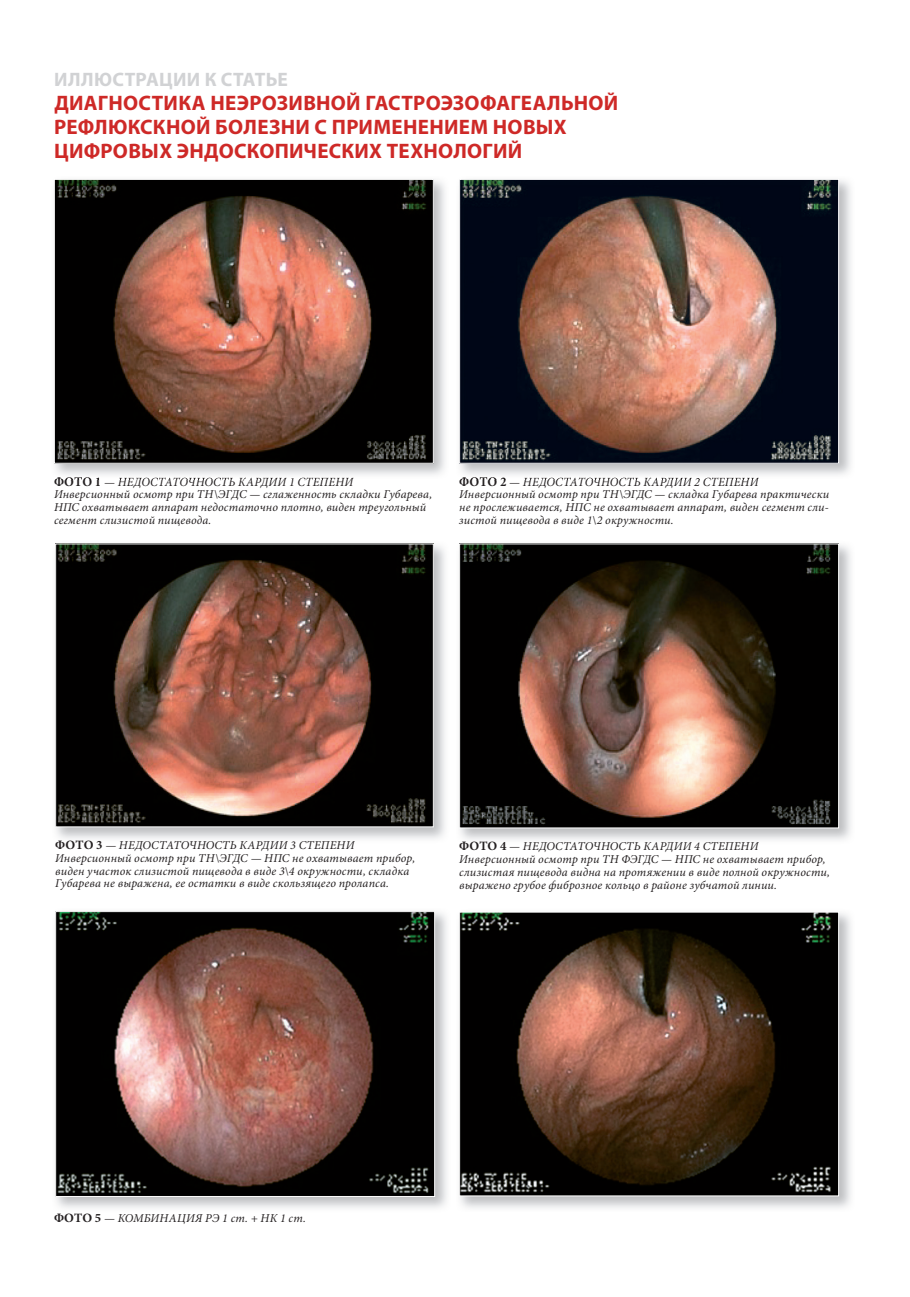
<style>
.page{position:relative;width:910px;height:1297px;background:#fff}
.page>*{position:absolute;margin:0;border:0;box-sizing:border-box;transform-origin:0 0}
.t1{font:700 21px/24px "Myriad Pro";letter-spacing:.015em;color:#ce2927}
.t2{font:700 19.5px "Myriad Pro";letter-spacing:.015em;color:#d1d2d4}
.t3{font:italic 12px/12.8px "Minion Pro";letter-spacing:.015em;color:#231f20}
.s1{font-weight:700;font-style:normal;font-size:12.75px}
</style>
<div class="page">
<img style="left:55px;top:477px;width:299px;height:3px">
<img style="left:101px;top:478px;width:253px;height:2px">
<img style="left:56px;top:181px;width:376px;height:281px">
<div style="left:54px;top:179px;width:380px;height:285px;border:1px solid #fff"></div>
<img style="left:460px;top:477px;width:299px;height:3px">
<img style="left:507px;top:478px;width:252px;height:2px">
<img style="left:461px;top:181px;width:376px;height:281px">
<div style="left:459px;top:179px;width:380px;height:285px;border:1px solid #fff"></div>
<img style="left:57px;top:546px;width:375px;height:279px">
<div style="left:55px;top:544px;width:379px;height:283px;border:1px solid #fff"></div>
<img style="left:461px;top:546px;width:376px;height:280px">
<div style="left:459px;top:544px;width:380px;height:284px;border:1px solid #fff"></div>
<img style="left:57px;top:913px;width:376px;height:282px">
<div style="left:55px;top:911px;width:380px;height:286px;border:1px solid #fff"></div>
<img style="left:461px;top:914px;width:376px;height:280px">
<div style="left:459px;top:912px;width:380px;height:284px;border:1px solid #fff"></div>
<p class="t2" style="left:54px;top:66px;width:235px">ИЛЛЮСТРАЦИИ К СТАТЬЕ</p>
<p class="t1" style="left:54px;top:90px;width:566px">ДИАГНОСТИКА НЕЭРОЗИВНОЙ ГАСТРОЭЗОФАГЕАЛЬНОЙ<br>РЕФЛЮКСКНОЙ БОЛЕЗНИ С ПРИМЕНЕНИЕМ НОВЫХ<br>ЦИФРОВЫХ ЭНДОСКОПИЧЕСКИХ ТЕХНОЛОГИЙ</p>
<p class="t3" style="left:54px;top:476px;width:380px"><span class="s1">ФОТО 1</span> — НЕДОСТАТОЧНОСТЬ КАРДИИ 1 СТЕПЕНИ Инверсионный осмотр при ТН\ЭГДС — сглаженность складки Губарева, НПС охватывает аппарат недостаточно плотно, виден треугольный сегмент слизистой пищевода.</p>
<p class="t3" style="left:459px;top:476px;width:371px"><span class="s1">ФОТО 2</span> — НЕДОСТАТОЧНОСТЬ КАРДИИ 2 СТЕПЕНИ Инверсионный осмотр при ТН\ЭГДС — складка Губарева практически не прослеживается, НПС не охватывает аппарат, виден сегмент сли&shy;зистой пищевода в виде 1\2 окружности.</p>
<p class="t3" style="left:55px;top:839px;width:361px"><span class="s1">ФОТО 3</span> — НЕДОСТАТОЧНОСТЬ КАРДИИ 3 СТЕПЕНИ Инверсионный осмотр при ТН\ЭГДС — НПС не охватывает прибор, виден участок слизистой пищевода в виде 3\4 окружности, складка Губарева не выражена, ее остатки в виде скользящего пролапса.</p>
<p class="t3" style="left:459px;top:841px;width:372px"><span class="s1">ФОТО 4</span> — НЕДОСТАТОЧНОСТЬ КАРДИИ 4 СТЕПЕНИ Инверсионный осмотр при ТН ФЭГДС — НПС не охватывает прибор, слизистая пищевода видна на протяжении в виде полной окружности, выражено грубое фиброзное кольцо в районе зубчатой линии.</p>
<p class="t3" style="left:54px;top:1212px;width:253px"><span class="s1">ФОТО 5</span> — КОМБИНАЦИЯ РЭ 1 ст. + НК 1 ст.</p>
</div>
